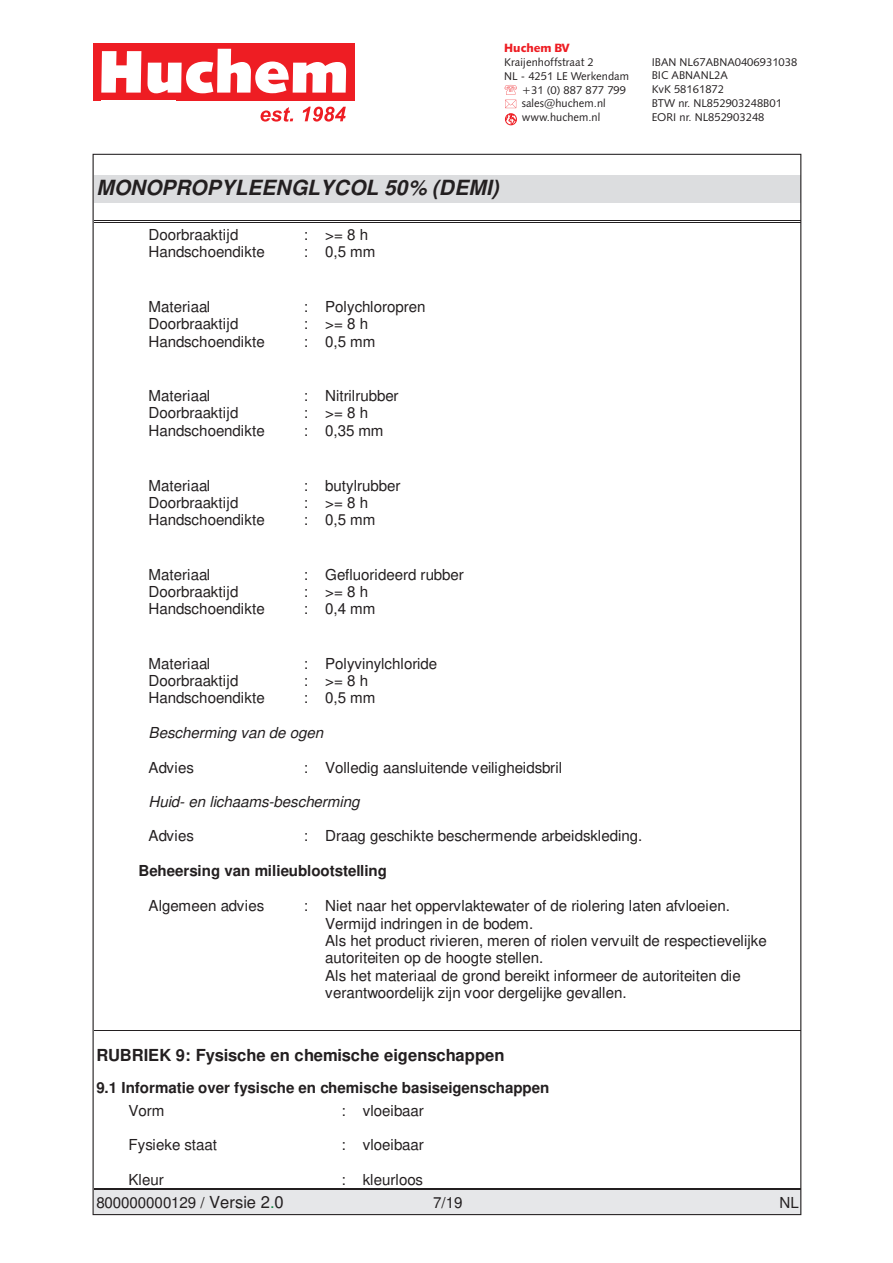
<style>
.page{position:relative;width:893px;height:1263px;background:#fff}
.page>*{position:absolute;margin:0;border:0;box-sizing:border-box;transform-origin:0 0}
.t1{font:italic 700 20.85px "Nimbus Sans";letter-spacing:.005em;color:#231f20}
.t2{font:700 16.5px "Nimbus Sans";color:#231f20}
.t3{font:15.15px/17.2px "Nimbus Sans";letter-spacing:-.01em;color:#231f20}
.t4{font:700 15.15px "Nimbus Sans";letter-spacing:-.01em;color:#231f20}
.t5{font:italic 15.15px "Nimbus Sans";letter-spacing:-.01em;color:#231f20}
.t6{font:900 12px "Humanist 531 CBT";color:#ee1d23}
.t7{font:11.25px/13.8px "Humanist 531 BT Roman A";color:#231f20}
.s1{font-size:16.5px}
.s2{font-size:16.5px;color:#118641}
</style>
<div class="page">
<svg style="left:93px;top:43px;width:261px;height:58px"></svg>
<svg style="left:261px;top:107px;width:32px;height:15px"></svg>
<svg style="left:303px;top:107px;width:43px;height:15px"></svg>
<svg style="left:505px;top:85px;width:12px;height:23px"></svg>
<div style="left:505px;top:113px;width:12px;height:12px;border:1px solid #ee1d23;border-radius:50%"></div>
<svg style="left:506px;top:114px;width:10px;height:11px"></svg>
<div style="left:94px;top:175px;width:707px;height:28px;background:#dcdddf"></div>
<hr style="left:94px;top:222px;width:707px;height:1px;background:#231f20">
<hr style="left:94px;top:221px;width:707px;height:1px;background:#231f20">
<div style="left:94px;top:1190px;width:707px;height:25px;background:#e6e7e9"></div>
<hr style="left:94px;top:1189px;width:707px;height:1px;background:#231f20">
<hr style="left:94px;top:1030px;width:707px;height:1px;background:#231f20">
<p class="t6" style="left:504px;top:40px;width:67px">Huchem BV</p>
<p class="t7" style="left:504px;top:55px;width:91px">Kraijenhoffstraat 2</p>
<p class="t7" style="left:504px;top:69px;width:126px">NL - 4251 LE Werkendam</p>
<p class="t7" style="left:522px;top:83px;width:106px">+31 (0) 887 877 799</p>
<p class="t7" style="left:522px;top:96px;width:86px">sales@huchem.nl</p>
<p class="t7" style="left:522px;top:110px;width:80px">www.huchem.nl</p>
<h1 class="t1" style="left:96px;top:179px;width:404px">MONOPROPYLEENGLYCOL 50% (DEMI)</h1>
<p class="t3" style="left:149px;top:227px;width:91px">Doorbraaktijd</p>
<p class="t3" style="left:304px;top:227px;width:66px">: &gt;= 8 h</p>
<p class="t3" style="left:149px;top:245px;width:118px">Handschoendikte</p>
<p class="t3" style="left:304px;top:245px;width:73px">: 0,5 mm</p>
<p class="t3" style="left:149px;top:300px;width:63px">Materiaal</p>
<p class="t3" style="left:304px;top:300px;width:123px">: Polychloropren</p>
<p class="t3" style="left:149px;top:317px;width:91px">Doorbraaktijd</p>
<p class="t3" style="left:304px;top:317px;width:66px">: &gt;= 8 h</p>
<p class="t3" style="left:149px;top:334px;width:118px">Handschoendikte</p>
<p class="t3" style="left:304px;top:334px;width:73px">: 0,5 mm</p>
<p class="t3" style="left:149px;top:389px;width:63px">Materiaal</p>
<p class="t3" style="left:304px;top:389px;width:96px">: Nitrilrubber</p>
<p class="t3" style="left:149px;top:406px;width:91px">Doorbraaktijd</p>
<p class="t3" style="left:304px;top:406px;width:66px">: &gt;= 8 h</p>
<p class="t3" style="left:149px;top:423px;width:118px">Handschoendikte</p>
<p class="t3" style="left:304px;top:423px;width:81px">: 0,35 mm</p>
<p class="t3" style="left:149px;top:478px;width:63px">Materiaal</p>
<p class="t3" style="left:304px;top:478px;width:98px">: butylrubber</p>
<p class="t3" style="left:149px;top:495px;width:91px">Doorbraaktijd</p>
<p class="t3" style="left:304px;top:495px;width:66px">: &gt;= 8 h</p>
<p class="t3" style="left:149px;top:512px;width:118px">Handschoendikte</p>
<p class="t3" style="left:304px;top:512px;width:73px">: 0,5 mm</p>
<p class="t3" style="left:149px;top:567px;width:63px">Materiaal</p>
<p class="t3" style="left:304px;top:567px;width:161px">: Gefluorideerd rubber</p>
<p class="t3" style="left:149px;top:585px;width:91px">Doorbraaktijd</p>
<p class="t3" style="left:304px;top:585px;width:66px">: &gt;= 8 h</p>
<p class="t3" style="left:149px;top:601px;width:118px">Handschoendikte</p>
<p class="t3" style="left:304px;top:601px;width:73px">: 0,4 mm</p>
<p class="t7" style="left:652px;top:55px;width:147px">IBAN NL67ABNA0406931038<br>BIC ABNANL2A<br>KvK 58161872<br>BTW nr. NL852903248B01<br>EORI nr. NL852903248</p>
<p class="t3" style="left:149px;top:656px;width:63px">Materiaal</p>
<p class="t3" style="left:304px;top:656px;width:135px">: Polyvinylchloride</p>
<p class="t3" style="left:149px;top:674px;width:91px">Doorbraaktijd</p>
<p class="t3" style="left:304px;top:674px;width:66px">: &gt;= 8 h</p>
<p class="t3" style="left:149px;top:691px;width:118px">Handschoendikte</p>
<p class="t3" style="left:304px;top:691px;width:73px">: 0,5 mm</p>
<p class="t5" style="left:149px;top:726px;width:176px">Bescherming van de ogen</p>
<p class="t3" style="left:149px;top:760px;width:47px">Advies</p>
<p class="t3" style="left:304px;top:760px;width:260px">: Volledig aansluitende veiligheidsbril</p>
<p class="t5" style="left:149px;top:796px;width:212px">Huid- en lichaams-bescherming</p>
<p class="t3" style="left:149px;top:829px;width:47px">Advies</p>
<p class="t3" style="left:304px;top:829px;width:340px">: Draag geschikte beschermende arbeidskleding.</p>
<p class="t4" style="left:139px;top:864px;width:250px">Beheersing van milieublootstelling</p>
<p class="t3" style="left:149px;top:899px;width:117px">Algemeen advies</p>
<p class="t3" style="left:325px;top:899px;width:443px;text-indent:-21px">: Niet naar het oppervlaktewater of de riolering laten afvloeien.<br>Vermijd indringen in de bodem.<br>Als het product rivieren, meren of riolen vervuilt de respectievelijke autoriteiten op de hoogte stellen.<br>Als het materiaal de grond bereikt informeer de autoriteiten die verantwoordelijk zijn voor dergelijke gevallen.</p>
<p class="t2" style="left:96px;top:1048px;width:410px">RUBRIEK 9: Fysische en chemische eigenschappen</p>
<p class="t4" style="left:96px;top:1082px;width:454px">9.1 Informatie over fysische en chemische basiseigenschappen</p>
<p class="t3" style="left:128px;top:1103px;width:38px">Vorm</p>
<p class="t3" style="left:341px;top:1103px;width:84px">: vloeibaar</p>
<p class="t3" style="left:128px;top:1138px;width:90px">Fysieke staat</p>
<p class="t3" style="left:341px;top:1138px;width:84px">: vloeibaar</p>
<p class="t3" style="left:128px;top:1172px;width:37px">Kleur</p>
<p class="t3" style="left:341px;top:1172px;width:83px">: kleurloos</p>
<p class="t3" style="left:96px;top:1196px;width:189px">800000000129 / <span class="s1">Versie 2</span><span class="s2">.</span><span class="s1">0</span></p>
<p class="t3" style="left:433px;top:1196px;width:31px">7/19</p>
<p class="t3" style="left:780px;top:1196px;width:21px">NL</p>
</div>
